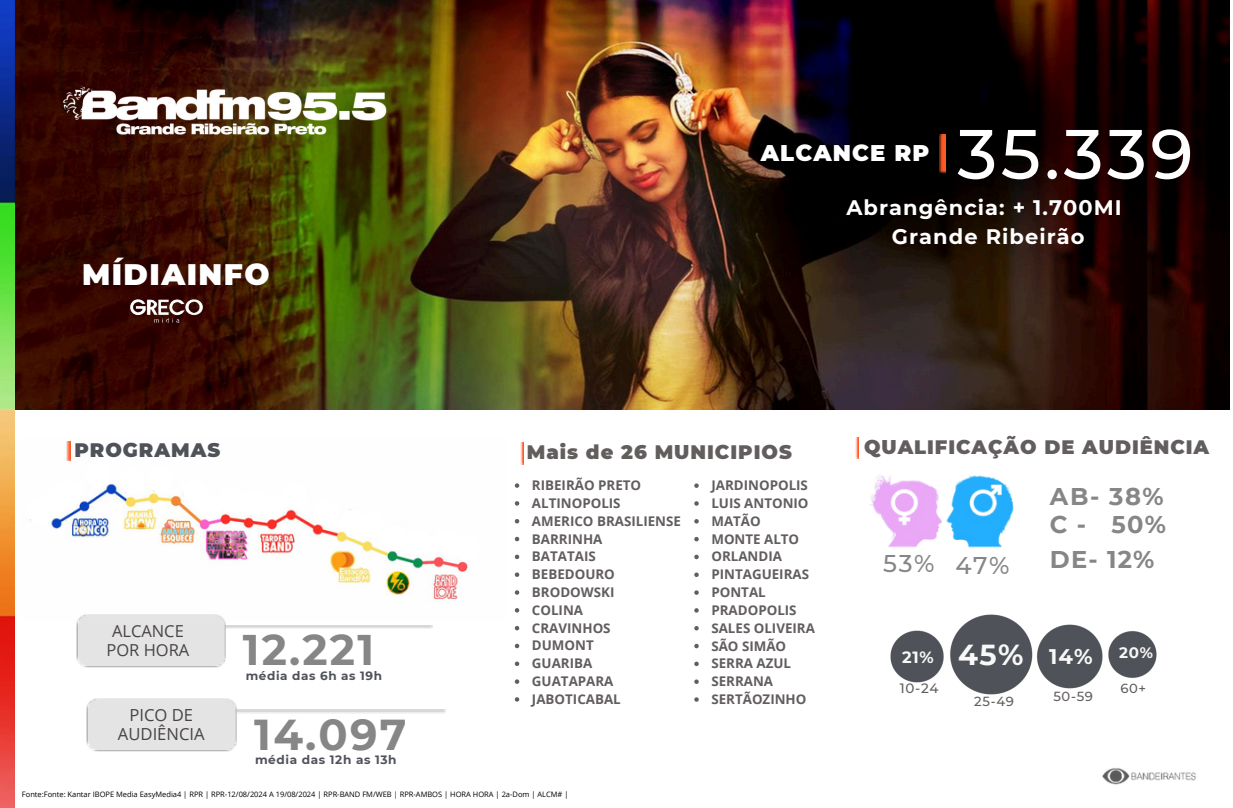
<style>
.page{position:relative;width:1233px;height:808px;background:#fff}
.page>*{position:absolute;margin:0;border:0;box-sizing:border-box;transform-origin:0 0}
.t1{font:500 69.75px "Montserrat";color:#fff}
.t2{font:700 43.05px "Montserrat";color:#868686}
.t3{font:700 42.75px "Montserrat";color:#868686}
.t4{font:900 29.7px "Montserrat";letter-spacing:.05em;color:#fff}
.t5{font:700 28.95px "Montserrat";color:#f8f8f8}
.t6{font:700 24.15px/28.2px "Montserrat";letter-spacing:.05em;color:#868686}
.t7{font:500 24.15px "Montserrat";color:#868686}
.t8{font:900 22.65px "Montserrat";letter-spacing:.05em;color:#fff}
.t9{font:700 21.15px "Montserrat";color:#f8f8f8}
.t10{font:700 21px "Montserrat";letter-spacing:.05em;color:#fff}
.t11{font:900 19.5px "Montserrat";letter-spacing:.05em;color:#635e5e}
.t12{font:900 19.5px "Montserrat";letter-spacing:.05em;color:#4f5258}
.t13{font:16.65px "Open Sans";color:#494444}
.t14{font:16.5px "Open Sans";color:#494444}
.t15{font:700 16.2px "Montserrat";color:#f8f8f8}
.t16{font:700 15.15px "Montserrat";color:#f8f8f8}
.t17{font:500 13.5px "Montserrat";color:#635e5e}
.t18{font:700 13.35px/17.9px "Open Sans";color:#635e5e}
.t19{font:500 13.2px "Montserrat";letter-spacing:.05em;color:#635e5e}
.t20{font:700 12.15px "Montserrat";letter-spacing:.05em;color:#4f5258}
.t21{font:700 12px "Montserrat";letter-spacing:.05em;color:#4f5258}
.t22{font:7.5px "Open Sans";color:#000}
</style>
<div class="page">
<img style="left:14px;top:0;width:1215px;height:410px">
<img style="left:1102px;top:768px;width:94px;height:17px">
<img style="left:858px;top:112px;width:17px;height:18px">
<img style="left:869px;top:474px;width:145px;height:74px">
<img style="left:890px;top:614px;width:267px;height:81px">
<img style="left:30px;top:460px;width:438px;height:140px">
<img style="left:66px;top:441px;width:5px;height:19px">
<img style="left:124px;top:293px;width:85px;height:37px">
<img style="left:855px;top:437px;width:4px;height:22px">
<img style="left:940px;top:135px;width:6px;height:39px">
<img style="left:1px;top:0;width:13px;height:808px">
<div style="left:455px;top:535px;width:26px;height:26px;background:#fff;border-radius:50%"></div>
<div style="left:432px;top:530px;width:26px;height:26px;background:#fff;border-radius:50%"></div>
<div style="left:407px;top:529px;width:26px;height:26px;background:#fff;border-radius:50%"></div>
<div style="left:382px;top:525px;width:26px;height:26px;background:#fff;border-radius:50%"></div>
<div style="left:359px;top:512px;width:27px;height:26px;background:#fff;border-radius:50%"></div>
<div style="left:340px;top:509px;width:26px;height:26px;background:#fff;border-radius:50%"></div>
<div style="left:312px;top:499px;width:26px;height:26px;background:#fff;border-radius:50%"></div>
<div style="left:282px;top:483px;width:26px;height:26px;background:#fff;border-radius:50%"></div>
<div style="left:258px;top:493px;width:27px;height:26px;background:#fff;border-radius:50%"></div>
<div style="left:240px;top:490px;width:26px;height:26px;background:#fff;border-radius:50%"></div>
<div style="left:218px;top:486px;width:26px;height:26px;background:#fff;border-radius:50%"></div>
<div style="left:197px;top:493px;width:27px;height:26px;background:#fff;border-radius:50%"></div>
<div style="left:183px;top:480px;width:26px;height:26px;background:#fff;border-radius:50%"></div>
<div style="left:148px;top:467px;width:26px;height:26px;background:#fff;border-radius:50%"></div>
<div style="left:119px;top:468px;width:26px;height:26px;background:#fff;border-radius:50%"></div>
<div style="left:86px;top:462px;width:26px;height:26px;background:#fff;border-radius:50%"></div>
<div style="left:56px;top:480px;width:26px;height:26px;background:#fff;border-radius:50%"></div>
<div style="left:44px;top:486px;width:26px;height:26px;background:#fff;border-radius:50%"></div>
<div style="left:28px;top:499px;width:26px;height:26px;background:#fff;border-radius:50%"></div>
<img style="left:56px;top:70px;width:343px;height:79px">
<div style="left:76px;top:614px;width:149px;height:53px;background:#e4e4e4"></div>
<svg style="left:515px;top:483px;width:4px;height:5px"></svg>
<svg style="left:515px;top:501px;width:4px;height:4px"></svg>
<svg style="left:515px;top:519px;width:4px;height:4px"></svg>
<svg style="left:515px;top:537px;width:4px;height:4px"></svg>
<svg style="left:515px;top:554px;width:4px;height:5px"></svg>
<svg style="left:515px;top:572px;width:4px;height:5px"></svg>
<svg style="left:515px;top:590px;width:4px;height:5px"></svg>
<svg style="left:515px;top:608px;width:4px;height:4px"></svg>
<svg style="left:515px;top:626px;width:4px;height:4px"></svg>
<svg style="left:515px;top:644px;width:4px;height:4px"></svg>
<svg style="left:515px;top:661px;width:4px;height:5px"></svg>
<svg style="left:515px;top:679px;width:4px;height:5px"></svg>
<svg style="left:515px;top:697px;width:4px;height:4px"></svg>
<svg style="left:694px;top:483px;width:5px;height:5px"></svg>
<svg style="left:694px;top:501px;width:5px;height:5px"></svg>
<svg style="left:694px;top:519px;width:5px;height:4px"></svg>
<svg style="left:694px;top:537px;width:5px;height:4px"></svg>
<svg style="left:694px;top:555px;width:5px;height:4px"></svg>
<svg style="left:694px;top:572px;width:5px;height:5px"></svg>
<svg style="left:694px;top:590px;width:5px;height:5px"></svg>
<svg style="left:694px;top:608px;width:5px;height:4px"></svg>
<svg style="left:694px;top:626px;width:5px;height:4px"></svg>
<svg style="left:694px;top:644px;width:5px;height:4px"></svg>
<svg style="left:694px;top:661px;width:5px;height:5px"></svg>
<svg style="left:694px;top:679px;width:5px;height:5px"></svg>
<svg style="left:694px;top:697px;width:5px;height:5px"></svg>
<div style="left:87px;top:698px;width:149px;height:54px;background:#e4e4e4"></div>
<img style="left:521px;top:443px;width:3px;height:21px">
<p class="t8" style="left:761px;top:139px;width:170px">ALCANCE RP</p>
<p class="t1" style="left:957px;top:111px;width:238px">35.339</p>
<p class="t4" style="left:82px;top:256px;width:189px">MÍDIAINFO</p>
<p class="t10" style="left:846px;top:194px;width:277px">Abrangência: + 1.700MI</p>
<p class="t10" style="left:892px;top:224px;width:194px">Grande Ribeirão</p>
<p class="t12" style="left:75px;top:437px;width:147px">PROGRAMAS</p>
<p class="t14" style="left:112px;top:619px;width:73px">ALCANCE</p>
<p class="t14" style="left:107px;top:638px;width:84px">POR HORA</p>
<h2 class="t13" style="left:129px;top:703px;width:65px">PICO DE</h2>
<p class="t13" style="left:118px;top:722px;width:88px">AUDIÊNCIA</p>
<p class="t3" style="left:243px;top:623px;width:133px">12.221</p>
<p class="t21" style="left:246px;top:668px;width:138px">média das 6h as 19h</p>
<p class="t2" style="left:254px;top:708px;width:154px">14.097</p>
<p class="t20" style="left:255px;top:752px;width:143px">média das 12h as 13h</p>
<p class="t11" style="left:527px;top:440px;width:267px">Mais de 26 MUNICIPIOS</p>
<p class="t18" style="left:711px;top:476px;width:105px">JARDINOPOLIS<br>LUIS ANTONIO<br>MATÃO<br>MONTE ALTO<br>ORLANDIA<br>PINTAGUEIRAS<br>PONTAL<br>PRADOPOLIS<br>SALES OLIVEIRA<br>SÃO SIMÃO<br>SERRA AZUL<br>SERRANA<br>SERTÃOZINHO</p>
<h5 class="t18" style="left:532px;top:476px;width:111px">RIBEIRÃO PRETO</h5>
<h6 class="t18" style="left:532px;top:494px;width:90px">ALTINOPOLIS</h6>
<h6 class="t18" style="left:532px;top:511px;width:150px">AMERICO BRASILIENSE</h6>
<p class="t18" style="left:532px;top:529px;width:72px">BARRINHA</p>
<p class="t18" style="left:532px;top:547px;width:65px">BATATAIS</p>
<p class="t18" style="left:532px;top:565px;width:84px">BEBEDOURO</p>
<h4 class="t18" style="left:532px;top:583px;width:84px">BRODOWSKI</h4>
<p class="t18" style="left:532px;top:601px;width:53px">COLINA</p>
<p class="t18" style="left:532px;top:618px;width:80px">CRAVINHOS</p>
<p class="t18" style="left:532px;top:636px;width:63px">DUMONT</p>
<p class="t18" style="left:532px;top:654px;width:62px">GUARIBA</p>
<p class="t18" style="left:532px;top:672px;width:83px">GUATAPARA</p>
<p class="t18" style="left:532px;top:690px;width:90px">JABOTICABAL</p>
<p class="t22" style="left:22px;top:789px;width:548px">Fonte:Fonte: Kantar IBOPE Media EasyMedia4 | RPR | RPR-12/08/2024 A 19/08/2024 | RPR-BAND FM/WEB | RPR-AMBOS | HORA HORA | 2a-Dom | ALCM# |</p>
<p class="t11" style="left:864px;top:435px;width:347px">QUALIFICAÇÃO DE AUDIÊNCIA</p>
<h2 class="t7" style="left:883px;top:549px;width:53px">53%</h2>
<p class="t7" style="left:955px;top:550px;width:56px">47%</p>
<p class="t6" style="left:1050px;top:482px;width:118px">AB- 38%<br>C - 50%</p>
<p class="t6" style="left:1050px;top:545px;width:106px">DE- 12%</p>
<p class="t15" style="left:902px;top:647px;width:33px">21%</p>
<p class="t5" style="left:958px;top:636px;width:67px">45%</p>
<p class="t19" style="left:974px;top:693px;width:41px">25-49</p>
<p class="t19" style="left:1053px;top:688px;width:41px">50-59</p>
<p class="t9" style="left:1049px;top:643px;width:45px">14%</p>
<p class="t16" style="left:1119px;top:643px;width:35px">20%</p>
<p class="t19" style="left:1120px;top:680px;width:27px">60+</p>
<p class="t17" style="left:900px;top:680px;width:40px">10-24</p>
</div>
